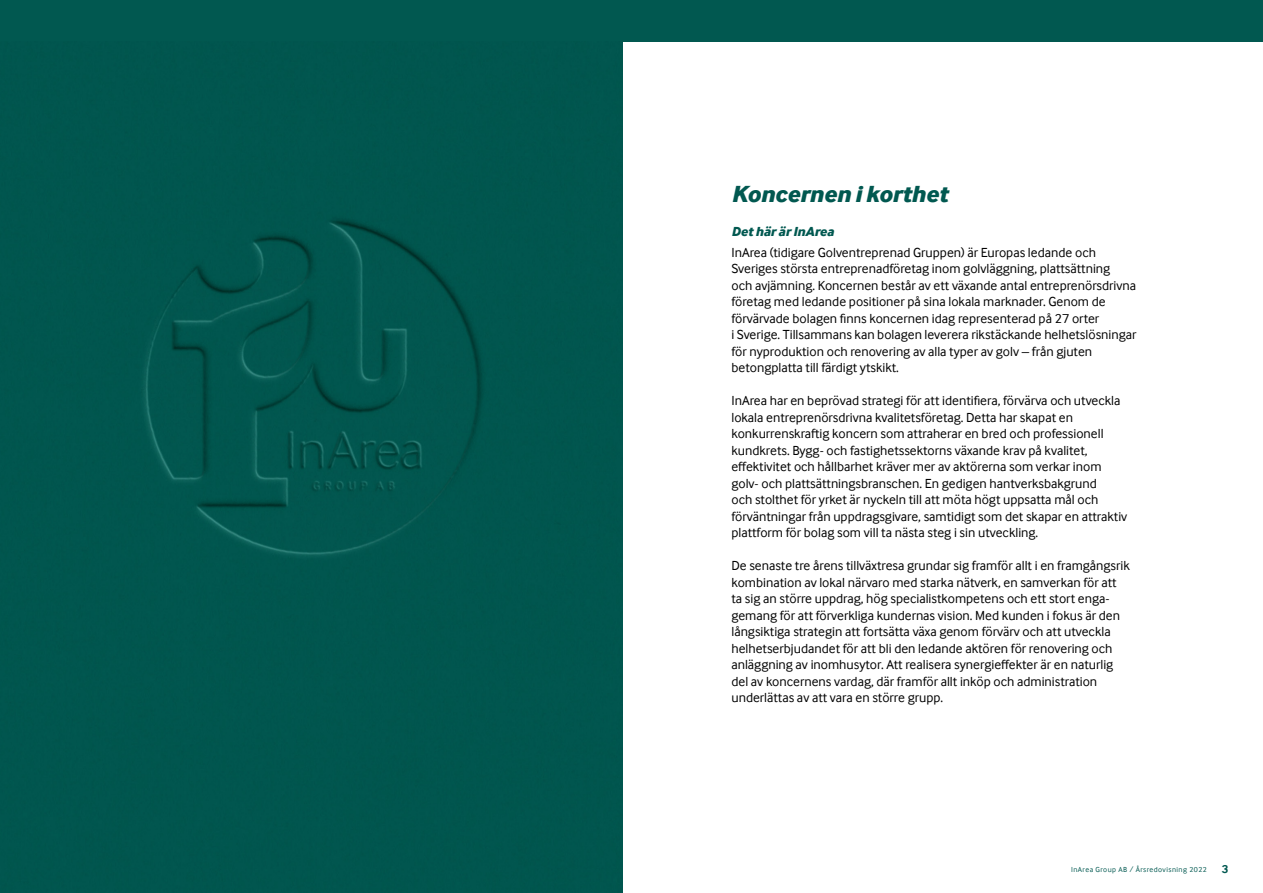
<style>
.page{position:relative;width:1263px;height:893px;background:#fff}
.page>*{position:absolute;margin:0;border:0;box-sizing:border-box;transform-origin:0 0}
.InArea___Rubrik{font:italic 800 24px "Inter Face";color:#015850}
.InArea_brödtext{font:13.5px/16.5px "Inter Face";color:#000}
.InArea_Mellanrub{font:italic 800 13.5px "Inter Face";color:#015850}
.t1{font:7.5px "Inter Face";letter-spacing:.06em;color:#015850}
.s1{font-weight:700;font-size:12px}
</style>
<div class="page">
<div style="left:0;top:0;width:1263px;height:42px;background:#015850"></div>
<div style="left:0;top:42px;width:623px;height:851px;background:#01564e"></div>
<p class="InArea___Rubrik" style="left:731px;top:179px;width:218px">Koncernen i korthet</p>
<p class="InArea_Mellanrub" style="left:731px;top:223px;width:104px">Det här är InArea</p>
<p class="InArea_brödtext" style="left:731px;top:244px;width:366px">InArea (tidigare Golventreprenad Gruppen) är Europas ledande och</p>
<p class="InArea_brödtext" style="left:731px;top:261px;width:380px">Sveriges största entreprenadföretag inom golvläggning, plattsättning</p>
<p class="InArea_brödtext" style="left:731px;top:277px;width:406px">och avjämning. Koncernen består av ett växande antal entreprenörsdrivna företag med ledande positioner på sina lokala marknader. Genom de</p>
<p class="InArea_brödtext" style="left:731px;top:310px;width:369px">förvärvade bolagen finns koncernen idag representerad på 27 orter</p>
<p class="InArea_brödtext" style="left:731px;top:327px;width:406px">i Sverige. Tillsammans kan bolagen leverera rikstäckande helhetslösningar för nyproduktion och renovering av alla typer av golv – från gjuten betongplatta till färdigt ytskikt.</p>
<p class="InArea_brödtext" style="left:731px;top:393px;width:391px">InArea har en beprövad strategi för att identifiera, förvärva och utveckla lokala entreprenörsdrivna kvalitetsföretag. Detta har skapat en konkurrenskraftig koncern som attraherar en bred och professionell kundkrets. Bygg- och fastighetssektorns växande krav på kvalitet, effektivitet och hållbarhet kräver mer av aktörerna som verkar inom</p>
<p class="InArea_brödtext" style="left:731px;top:475px;width:397px">golv- och plattsättningsbranschen. En gedigen hantverksbakgrund<br>och stolthet för yrket är nyckeln till att möta högt uppsatta mål och förväntningar från uppdragsgivare, samtidigt som det skapar en attraktiv plattform för bolag som vill ta nästa steg i sin utveckling.</p>
<p class="InArea_brödtext" style="left:731px;top:558px;width:400px">De senaste tre årens tillväxtresa grundar sig framför allt i en framgångsrik kombination av lokal närvaro med starka nätverk, en samverkan för att</p>
<p class="InArea_brödtext" style="left:731px;top:591px;width:380px">ta sig an större uppdrag, hög specialistkompetens och ett stort enga-</p>
<p class="InArea_brödtext" style="left:731px;top:607px;width:390px">gemang för att förverkliga kundernas vision. Med kunden i fokus är den långsiktiga strategin att fortsätta växa genom förvärv och att utveckla helhetserbjudandet för att bli den ledande aktören för renovering och anläggning av inomhusytor. Att realisera synergieffekter är en naturlig</p>
<p class="InArea_brödtext" style="left:731px;top:673px;width:367px">del av koncernens vardag, där framför allt inköp och administration</p>
<p class="InArea_brödtext" style="left:731px;top:690px;width:213px">underlättas av att vara en större grupp.</p>
<p class="t1" style="left:1071px;top:865px;width:159px">InArea Group AB / Årsredovisning 2022 <span class="s1">3</span></p>
</div>
